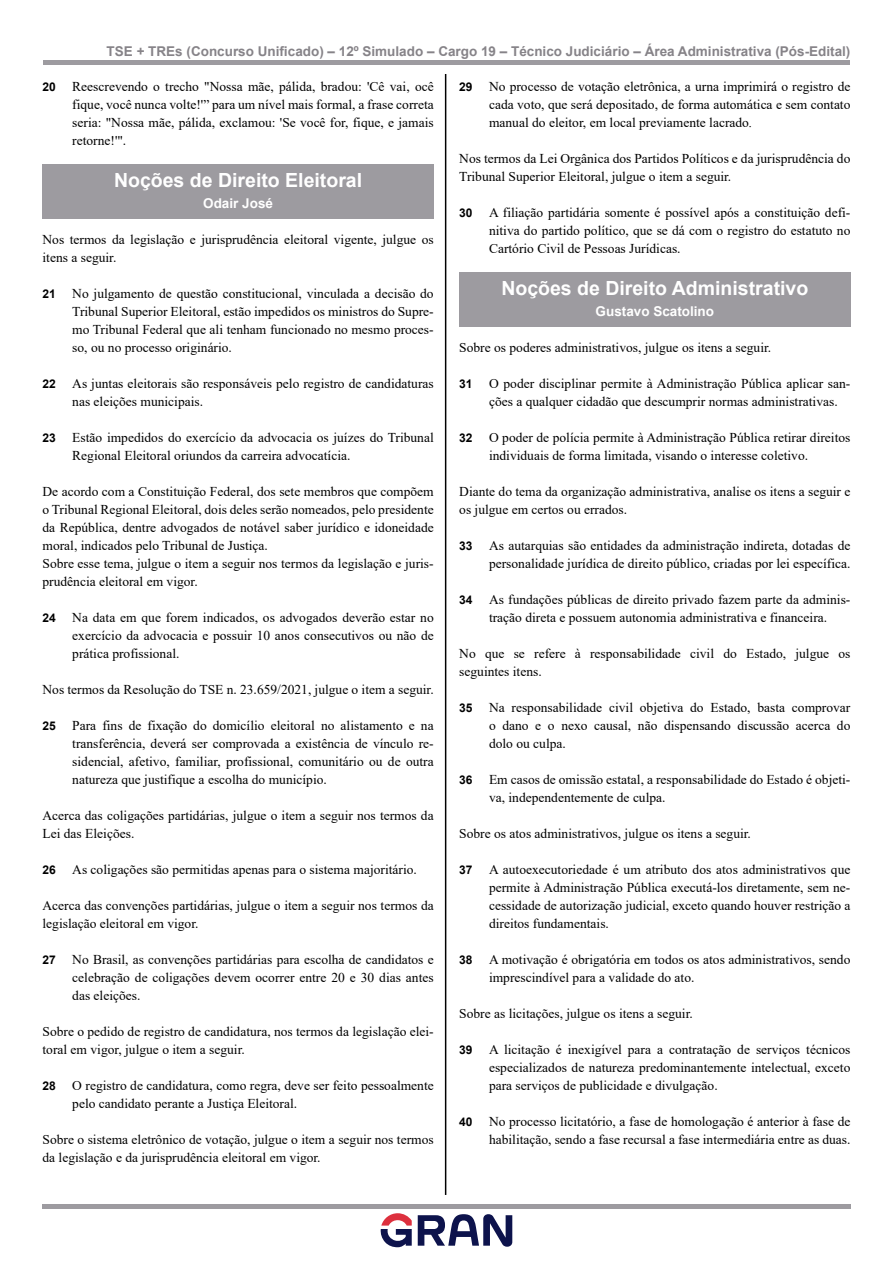
<style>
.page{position:relative;width:893px;height:1263px;background:#fff}
.page>*{position:absolute;margin:0;border:0;box-sizing:border-box;transform-origin:0 0}
.t1{font:700 19.5px "Arial";color:#fff}
.t2{font:13.5px/18px "Times New Roman";color:#000}
.t3{font:700 13.5px "Arial";color:#868388}
.t4{font:700 13.5px "Arial";color:#fff}
.s1{font-family:"Arial";font-weight:700;font-size:12px}
.s2{font-style:italic}
</style>
<div class="page">
<hr style="left:445px;top:74px;width:1px;height:1121px;background:#000">
<div style="left:43px;top:60px;width:807px;height:5px;background:#9d9ba0"></div>
<hr style="left:42px;top:1204px;width:809px;height:4px;background:#9d9ba0">
<svg style="left:381px;top:1213px;width:31px;height:34px"></svg>
<svg style="left:418px;top:1214px;width:94px;height:33px"></svg>
<div style="left:43px;top:164px;width:391px;height:35px;background:#9d9ba0"></div>
<div style="left:43px;top:189px;width:391px;height:30px;background:#9d9ba0"></div>
<div style="left:459px;top:272px;width:391px;height:35px;background:#9d9ba0"></div>
<div style="left:459px;top:297px;width:391px;height:30px;background:#9d9ba0"></div>
<p class="t3" style="left:107px;top:41px;width:745px">TSE + TREs (Concurso Unificado) – 12º Simulado – Cargo 19 – Técnico Judiciário – Área Administrativa (Pós-Edital)</p>
<p class="t2" style="left:72px;top:77px;width:363px;text-align:justify;text-indent:-30px"><span class="s1">20</span> Reescrevendo o trecho "Nossa mãe, pálida, bradou: 'Cê vai, ocê fique, você nunca volte!'” para um nível mais formal, a frase correta seria: "Nossa mãe, pálida, exclamou: 'Se você for, fique, e jamais retorne!'".</p>
<h1 class="t1" style="left:114px;top:166px;width:250px">Noções de Direito Eleitoral</h1>
<p class="t4" style="left:203px;top:193px;width:71px">Odair José</p>
<p class="t2" style="left:43px;top:230px;width:393px">Nos termos da legislação e jurisprudência eleitoral vigente, julgue os itens a seguir.</p>
<p class="t2" style="left:72px;top:284px;width:363px;text-align:justify;text-indent:-30px"><span class="s1">21</span> No julgamento de questão constitucional, vinculada a decisão do Tribunal Superior Eleitoral, estão impedidos os ministros do Supre&shy;mo Tribunal Federal que ali tenham funcionado no mesmo proces&shy;so, ou no processo originário.</p>
<p class="t2" style="left:72px;top:374px;width:363px;text-indent:-30px"><span class="s1">22</span> As juntas eleitorais são responsáveis pelo registro de candidaturas nas eleições municipais.</p>
<p class="t2" style="left:72px;top:428px;width:363px;text-indent:-30px"><span class="s1">23</span> Estão impedidos do exercício da advocacia os juízes do Tribunal<br>Regional Eleitoral oriundos da carreira advocatícia.</p>
<p class="t2" style="left:43px;top:482px;width:393px">De acordo com a Constituição Federal, dos sete membros que compõem o Tribunal Regional Eleitoral, dois deles serão nomeados, pelo presidente da República, dentre advogados de notável saber jurídico e idoneidade moral, indicados pelo Tribunal de Justiça.<br>Sobre esse tema, julgue o item a seguir nos termos da legislação e juris&shy;prudência eleitoral em vigor.</p>
<p class="t2" style="left:72px;top:608px;width:363px;text-align:justify;text-indent:-30px"><span class="s1">24</span> Na data em que forem indicados, os advogados deverão estar no exercício da advocacia e possuir 10 anos consecutivos ou não de prática profissional.</p>
<p class="t2" style="left:43px;top:680px;width:393px">Nos termos da Resolução do TSE n. 23.659/2021, julgue o item a seguir.</p>
<p class="t2" style="left:72px;top:716px;width:363px;text-align:justify;text-indent:-30px"><span class="s1">25</span> Para fins de fixação do domicílio eleitoral no alistamento e na transferência, deverá ser comprovada a existência de vínculo re&shy;sidencial, afetivo, familiar, profissional, comunitário ou de outra natureza que justifique a escolha do município.</p>
<p class="t2" style="left:43px;top:806px;width:393px">Acerca das coligações partidárias, julgue o item a seguir nos termos da<br>Lei das Eleições.</p>
<p class="t2" style="left:43px;top:860px;width:376px"><span class="s1">26</span> As coligações são permitidas apenas para o sistema majoritário.</p>
<p class="t2" style="left:43px;top:896px;width:393px">Acerca das convenções partidárias, julgue o item a seguir nos termos da legislação eleitoral em vigor.</p>
<p class="t2" style="left:72px;top:950px;width:363px;text-align:justify;text-indent:-30px"><span class="s1">27</span> No Brasil, as convenções partidárias para escolha de candidatos e celebração de coligações devem ocorrer entre 20 e 30 dias antes das eleições.</p>
<p class="t2" style="left:43px;top:1022px;width:393px">Sobre o pedido de registro de candidatura, nos termos da legislação elei&shy;toral em vigor, julgue o item a seguir.</p>
<p class="t2" style="left:72px;top:1076px;width:363px;text-indent:-30px"><span class="s1">28</span> O registro de candidatura, como regra, deve ser feito pessoalmente pelo candidato perante a Justiça Eleitoral.</p>
<p class="t2" style="left:43px;top:1130px;width:393px">Sobre o sistema eletrônico de votação, julgue o item a seguir nos termos da legislação e da jurisprudência eleitoral em vigor.</p>
<p class="t2" style="left:489px;top:77px;width:363px;text-align:justify;text-indent:-30px"><span class="s1">29</span> No processo de votação eletrônica, a urna imprimirá o registro de cada voto, que será depositado, de forma automática e sem contato manual do eleitor, em local previamente lacrado<span class="s2">.</span></p>
<p class="t2" style="left:459px;top:149px;width:393px">Nos termos da Lei Orgânica dos Partidos Políticos e da jurisprudência do<br>Tribunal Superior Eleitoral, julgue o item a seguir.</p>
<p class="t2" style="left:489px;top:203px;width:363px;text-align:justify;text-indent:-30px"><span class="s1">30</span> A filiação partidária somente é possível após a constituição defi&shy;nitiva do partido político, que se dá com o registro do estatuto no Cartório Civil de Pessoas Jurídicas.</p>
<h1 class="t1" style="left:501px;top:274px;width:309px">Noções de Direito Administrativo</h1>
<p class="t4" style="left:596px;top:301px;width:120px">Gustavo Scatolino</p>
<p class="t2" style="left:459px;top:338px;width:313px">Sobre os poderes administrativos, julgue os itens a seguir.</p>
<p class="t2" style="left:489px;top:374px;width:363px;text-indent:-30px"><span class="s1">31</span> O poder disciplinar permite à Administração Pública aplicar san&shy;ções a qualquer cidadão que descumprir normas administrativas.</p>
<p class="t2" style="left:489px;top:428px;width:363px;text-indent:-30px"><span class="s1">32</span> O poder de polícia permite à Administração Pública retirar direitos individuais de forma limitada, visando o interesse coletivo.</p>
<p class="t2" style="left:459px;top:482px;width:393px">Diante do tema da organização administrativa, analise os itens a seguir e os julgue em certos ou errados.</p>
<p class="t2" style="left:459px;top:536px;width:393px;text-align:right"><span class="s1">33</span> As autarquias são entidades da administração indireta, dotadas de personalidade jurídica de direito público, criadas por lei específica.</p>
<p class="t2" style="left:459px;top:590px;width:393px;text-align:center"><span class="s1">34</span> As fundações públicas de direito privado fazem parte da adminis&shy;tração direta e possuem autonomia administrativa e financeira.</p>
<p class="t2" style="left:459px;top:644px;width:393px">No que se refere à responsabilidade civil do Estado, julgue os seguintes itens.</p>
<p class="t2" style="left:489px;top:698px;width:363px;text-align:justify;text-indent:-30px"><span class="s1">35</span> Na responsabilidade civil objetiva do Estado, basta comprovar o dano e o nexo causal, não dispensando discussão acerca do dolo ou culpa.</p>
<p class="t2" style="left:489px;top:770px;width:363px;text-indent:-30px"><span class="s1">36</span> Em casos de omissão estatal, a responsabilidade do Estado é objeti&shy;va, independentemente de culpa.</p>
<p class="t2" style="left:459px;top:824px;width:293px">Sobre os atos administrativos, julgue os itens a seguir.</p>
<p class="t2" style="left:489px;top:860px;width:363px;text-align:justify;text-indent:-30px"><span class="s1">37</span> A autoexecutoriedade é um atributo dos atos administrativos que permite à Administração Pública executá-los diretamente, sem ne&shy;cessidade de autorização judicial, exceto quando houver restrição a direitos fundamentais.</p>
<p class="t2" style="left:489px;top:950px;width:363px;text-indent:-30px"><span class="s1">38</span> A motivação é obrigatória em todos os atos administrativos, sendo imprescindível para a validade do ato.</p>
<p class="t2" style="left:459px;top:1004px;width:235px">Sobre as licitações, julgue os itens a seguir.</p>
<p class="t2" style="left:489px;top:1040px;width:363px;text-align:justify;text-indent:-30px"><span class="s1">39</span> A licitação é inexigível para a contratação de serviços técnicos especializados de natureza predominantemente intelectual, exceto para serviços de publicidade e divulgação.</p>
<p class="t2" style="left:459px;top:1112px;width:393px;text-align:right"><span class="s1">40</span> No processo licitatório, a fase de homologação é anterior à fase de habilitação, sendo a fase recursal a fase intermediária entre as duas.</p>
</div>
